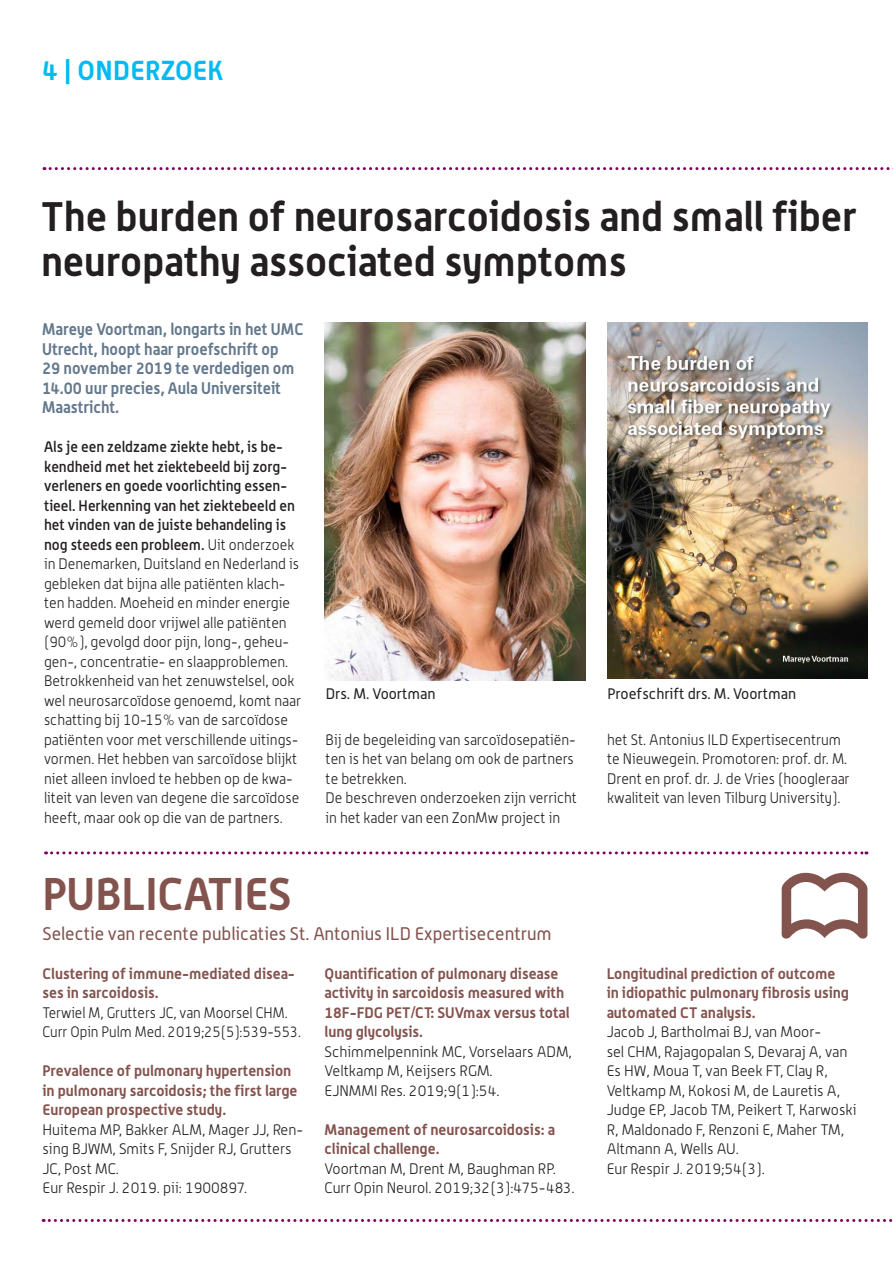
<style>
.page{position:relative;width:893px;height:1263px;background:#fff}
.page>*{position:absolute;margin:0;border:0;box-sizing:border-box;transform-origin:0 0}
.t1{font:700 45px "Alwyn";color:#83534e}
.t2{font:700 40.5px/45px "Alwyn";color:#231f20}
.t3{font:700 27px "Alwyn";letter-spacing:.015em;color:#00baf1}
.t4{font:18px "Alwyn";color:#83534e}
.Platte_tekst_light{font:700 16.5px/19.5px "Alwyn";color:#64798d;scale:.95 1}
.Platte_tekst_light-2{font:300 15px/19.5px "Alwyn";color:#231f20}
.tussenkop{font:700 15px/19.5px "Alwyn";color:#83534e}
.Platte_tekst_light-3{font:300 15px "Alwyn";color:#231f20;scale:.95 1}
.t5{font:15px "Alwyn";color:#231f20}
.s1{font-weight:500}
</style>
<div class="page">
<svg style="left:44px;top:167px;width:849px;height:3px"></svg>
<svg style="left:43px;top:1219px;width:850px;height:3px"></svg>
<svg style="left:46px;top:851px;width:821px;height:3px"></svg>
<svg style="left:782px;top:873px;width:85px;height:66px"></svg>
<img style="left:325px;top:322px;width:260px;height:358px">
<img style="left:607px;top:322px;width:260px;height:357px">
<p class="t3" style="left:43px;top:54px;width:182px">4 | ONDERZOEK</p>
<p class="t2" style="left:41px;top:193px;width:817px">The burden of neurosarcoidosis and small fiber neuropathy associated symptoms</p>
<p class="Platte_tekst_light" style="left:42px;top:319px;width:277px">Mareye Voortman, longarts in het UMC<br>Utrecht, hoopt haar proefschrift op<br>29 november 2019 te verdedigen om<br>14.00 uur precies, Aula Universiteit<br>Maastricht.</p>
<p class="Platte_tekst_light-2" style="left:44px;top:437px;width:259px"><span class="s1">Als je een zeldzame ziekte hebt, is be&shy;kendheid met het ziektebeeld bij zorg&shy;verleners en goede voorlichting essen&shy;tieel. Herkenning van het ziektebeeld en het vinden van de juiste behandeling is nog steeds een probleem.</span> Uit onderzoek in Denemarken, Duitsland en Nederland is gebleken dat bijna alle patiënten klach&shy;ten hadden. Moeheid en minder energie werd gemeld door vrijwel alle patiënten (90%), gevolgd door pijn, long-, geheu&shy;gen-, concentratie- en slaapproblemen.<br>Betrokkenheid van het zenuwstelsel, ook wel neurosarcoïdose genoemd, komt naar schatting bij 10-15% van de sarcoïdose patiënten voor met verschillende uitings&shy;vormen. Het hebben van sarcoïdose blijkt niet alleen invloed te hebben op de kwa&shy;liteit van leven van degene die sarcoïdose heeft, maar ook op die van de partners.</p>
<p class="t5" style="left:326px;top:684px;width:111px">Drs. M. Voortman</p>
<p class="t5" style="left:607px;top:684px;width:190px">Proefschrift drs. M. Voortman</p>
<p class="Platte_tekst_light-2" style="left:326px;top:729px;width:252px">Bij de begeleiding van sarcoïdosepatiën&shy;ten is het van belang om ook de partners te betrekken.</p>
<p class="Platte_tekst_light-2" style="left:326px;top:788px;width:253px">De beschreven onderzoeken zijn verricht in het kader van een ZonMw project in</p>
<p class="Platte_tekst_light-2" style="left:607px;top:729px;width:244px">het St. Antonius ILD Expertisecentrum te Nieuwegein. Promotoren: prof. dr. M.<br>Drent en prof. dr. J. de Vries (hoogleraar kwaliteit van leven Tilburg University).</p>
<p class="t1" style="left:43px;top:866px;width:250px">PUBLICATIES</p>
<p class="t4" style="left:43px;top:923px;width:511px">Selectie van recente publicaties St. Antonius ILD Expertisecentrum</p>
<p class="tussenkop" style="left:43px;top:963px;width:254px">Clustering of immune-mediated disea&shy;ses in sarcoidosis.</p>
<p class="Platte_tekst_light-3" style="left:43px;top:1004px;width:259px">Terwiel M, Grutters JC, van Moorsel CHM.</p>
<p class="Platte_tekst_light-3" style="left:43px;top:1023px;width:274px">Curr Opin Pulm Med. 2019;25(5):539-553.</p>
<p class="tussenkop" style="left:43px;top:1061px;width:256px">Prevalence of pulmonary hypertension in pulmonary sarcoidosis; the first large<br>European prospective study.</p>
<p class="Platte_tekst_light-2" style="left:43px;top:1119px;width:262px">Huitema MP, Bakker ALM, Mager JJ, Ren&shy;sing BJWM, Smits F, Snijder RJ, Grutters<br>JC, Post MC.</p>
<p class="Platte_tekst_light-2" style="left:43px;top:1178px;width:206px">Eur Respir J. 2019. pii: 1900897.</p>
<p class="tussenkop" style="left:325px;top:963px;width:247px">Quantification of pulmonary disease activity in sarcoidosis measured with<br>18F-FDG PET/CT: SUVmax versus total lung glycolysis.</p>
<p class="Platte_tekst_light-2" style="left:325px;top:1041px;width:249px">Schimmelpennink MC, Vorselaars ADM,<br>Veltkamp M, Keijsers RGM.</p>
<p class="Platte_tekst_light-2" style="left:325px;top:1080px;width:176px">EJNMMI Res. 2019;9(1):54.</p>
<p class="tussenkop" style="left:325px;top:1119px;width:232px">Management of neurosarcoidosis: a clinical challenge.</p>
<p class="Platte_tekst_light-2" style="left:325px;top:1158px;width:233px">Voortman M, Drent M, Baughman RP.</p>
<p class="Platte_tekst_light-2" style="left:325px;top:1178px;width:252px">Curr Opin Neurol. 2019;32(3):475-483.</p>
<p class="tussenkop" style="left:607px;top:963px;width:244px">Longitudinal prediction of outcome in idiopathic pulmonary fibrosis using automated CT analysis.</p>
<p class="Platte_tekst_light-2" style="left:607px;top:1022px;width:251px">Jacob J, Bartholmai BJ, van Moor-<br>sel CHM, Rajagopalan S, Devaraj A, van Es HW, Moua T, van Beek FT, Clay R, Veltkamp M, Kokosi M, de Lauretis A, Judge EP, Jacob TM, Peikert T, Karwoski R, Maldonado F, Renzoni E, Maher TM, Altmann A, Wells AU.</p>
<p class="Platte_tekst_light-2" style="left:607px;top:1158px;width:160px">Eur Respir J. 2019;54(3).</p>
</div>
